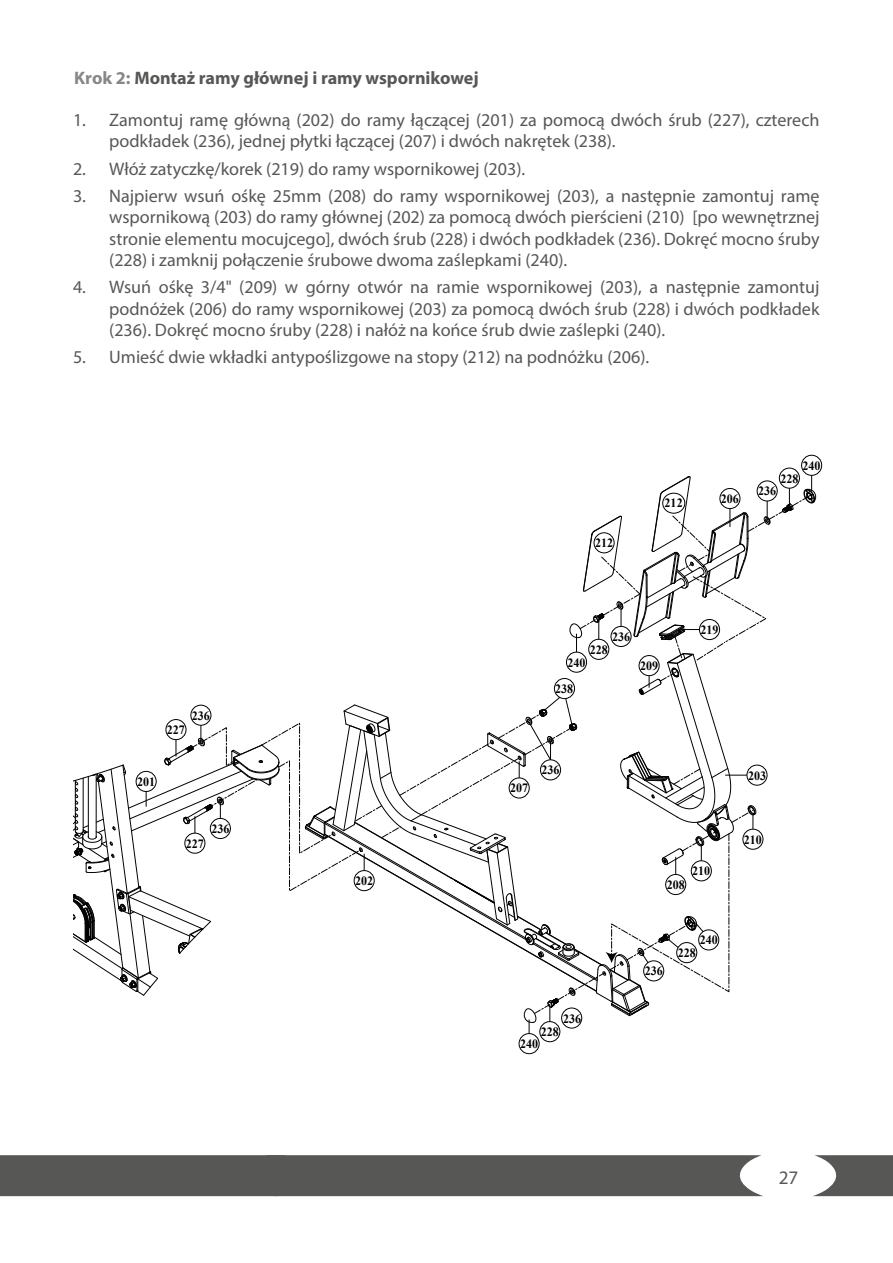
<style>
.page{position:relative;width:893px;height:1263px;background:#fff}
.page>*{position:absolute;margin:0;border:0;box-sizing:border-box;transform-origin:0 0}
.t1{font:19.2px "Myriad Pro";color:#575756}
.t2{font:18.15px/21.3px "Myriad Pro";color:#575756;text-align:justify}
.t3{font:700 18.15px "Myriad Pro";color:#575756}
.t4{font:700 12.6px "Times New Roman";color:#020203;scale:.95 1}
.s1{color:#878787}
</style>
<div class="page">
<div style="left:779px;top:468px;width:21px;height:21px;border:1px solid #020203;border-radius:50%"></div>
<div style="left:801px;top:455px;width:21px;height:21px;border:1px solid #020203;border-radius:50%"></div>
<div style="left:539px;top:1021px;width:21px;height:21px;border:1px solid #020203;border-radius:50%"></div>
<div style="left:519px;top:1033px;width:21px;height:21px;border:1px solid #020203;border-radius:50%"></div>
<svg style="left:73px;top:475px;width:743px;height:558px"></svg>
<div style="left:0;top:1155px;width:763px;height:41px;background:#575756"></div>
<svg style="left:813px;top:1155px;width:80px;height:41px"></svg>
<p class="t3" style="left:74px;top:66px;width:406px"><span class="s1">Krok 2:</span> Montaż ramy głównej i ramy wspornikowej</p>
<p class="t2" style="left:109px;top:109px;width:712px;text-indent:-36px">1. Zamontuj ramę główną (202) do ramy łączącej (201) za pomocą dwóch śrub (227), czterech podkładek (236), jednej płytki łączącej (207) i dwóch nakrętek (238).</p>
<p class="t2" style="left:73px;top:158px;width:454px">2. Włóż zatyczkę/korek (219) do ramy wspornikowej (203).</p>
<p class="t2" style="left:109px;top:185px;width:712px;text-indent:-36px">3. Najpierw wsuń ośkę 25mm (208) do ramy wspornikowej (203), a następnie zamontuj ramę wspornikową (203) do ramy głównej (202) za pomocą dwóch pierścieni (210) [po wewnętrznej stronie elementu mocujcego], dwóch śrub (228) i dwóch podkładek (236). Dokręć mocno śruby (228) i zamknij połączenie śrubowe dwoma zaślepkami (240).</p>
<p class="t2" style="left:109px;top:276px;width:712px;text-indent:-36px">4. Wsuń ośkę 3/4" (209) w górny otwór na ramie wspornikowej (203), a następnie zamontuj podnóżek (206) do ramy wspornikowej (203) za pomocą dwóch śrub (228) i dwóch podkładek (236). Dokręć mocno śruby (228) i nałóż na końce śrub dwie zaślepki (240).</p>
<p class="t2" style="left:73px;top:346px;width:578px">5. Umieść dwie wkładki antypoślizgowe na stopy (212) na podnóżku (206).</p>
<p class="t4" style="left:803px;top:456px;width:20px">240</p>
<p class="t4" style="left:192px;top:706px;width:20px">236</p>
<p class="t4" style="left:167px;top:721px;width:20px">227</p>
<p class="t4" style="left:137px;top:772px;width:20px">201</p>
<p class="t4" style="left:186px;top:834px;width:20px">227</p>
<p class="t4" style="left:211px;top:819px;width:20px">236</p>
<p class="t4" style="left:355px;top:872px;width:20px">202</p>
<p class="t4" style="left:595px;top:534px;width:20px">212</p>
<p class="t4" style="left:665px;top:494px;width:20px">212</p>
<p class="t4" style="left:721px;top:490px;width:20px">206</p>
<p class="t4" style="left:780px;top:469px;width:20px">228</p>
<p class="t4" style="left:758px;top:482px;width:20px">236</p>
<p class="t4" style="left:612px;top:627px;width:20px">236</p>
<p class="t4" style="left:590px;top:640px;width:20px">228</p>
<p class="t4" style="left:567px;top:653px;width:20px">240</p>
<p class="t4" style="left:555px;top:679px;width:20px">238</p>
<p class="t4" style="left:640px;top:657px;width:20px">209</p>
<p class="t4" style="left:700px;top:621px;width:20px">219</p>
<p class="t4" style="left:510px;top:779px;width:20px">207</p>
<p class="t4" style="left:541px;top:761px;width:20px">236</p>
<p class="t4" style="left:563px;top:1010px;width:20px">236</p>
<p class="t4" style="left:541px;top:1023px;width:20px">228</p>
<p class="t4" style="left:520px;top:1035px;width:20px">240</p>
<p class="t4" style="left:667px;top:875px;width:20px">208</p>
<p class="t4" style="left:692px;top:862px;width:20px">210</p>
<p class="t4" style="left:700px;top:931px;width:20px">240</p>
<p class="t4" style="left:645px;top:962px;width:20px">236</p>
<p class="t4" style="left:678px;top:944px;width:20px">228</p>
<p class="t4" style="left:748px;top:766px;width:20px">203</p>
<p class="t4" style="left:744px;top:830px;width:20px">210</p>
<p class="t1" style="left:779px;top:1166px;width:21px">27</p>
</div>
